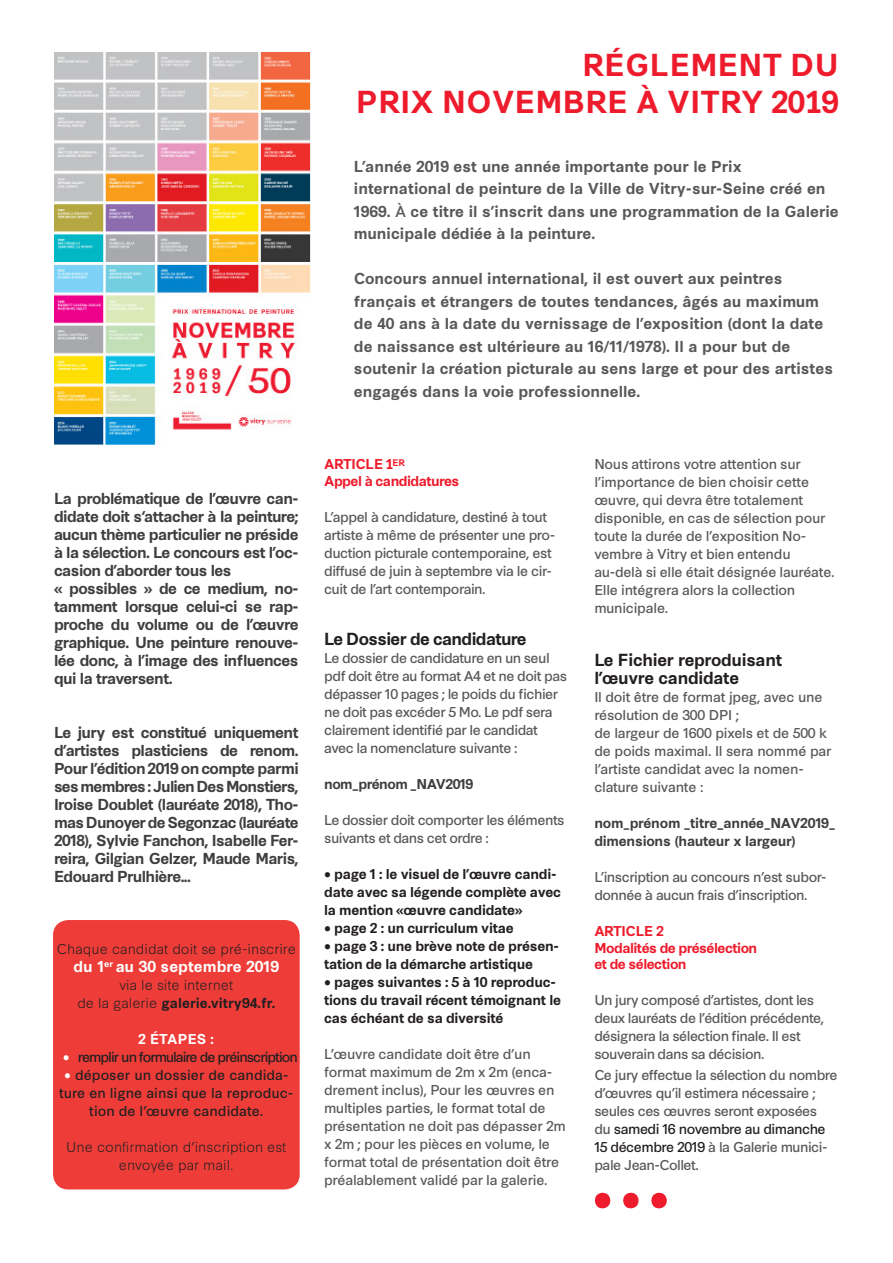
<style>
.page{position:relative;width:893px;height:1263px;background:#fff}
.page>*{position:absolute;margin:0;border:0;box-sizing:border-box;transform-origin:0 0}
.texte_anglais{font:700 30px/37.5px "Synthese";letter-spacing:.01em;color:#ee1b2c;text-align:right}
.texte_anglais-2{font:700 16.5px/18px "Synthese";letter-spacing:-.02em;color:#231f20}
.texte_anglais-3{font:700 16.5px "Synthese";letter-spacing:-.04em;color:#231f20}
.texte_anglais-4{font:700 15px/18px "Synthese";letter-spacing:-.04em;color:#3e3e3f;text-align:justify}
.t1{font:700 15px/22.5px "Synthese";color:#57585a}
.t2{font:700 15px "Synthese";color:#fff}
.texte_anglais-5{font:13.5px/18px "Synthese";letter-spacing:-.04em;color:#57585a}
.texte_anglais-6{font:13.5px/18px "Synthese";letter-spacing:-.02em;color:#57585a}
.texte_anglais-7{font:700 13.5px/18px "Synthese";letter-spacing:-.02em;color:#231f20}
.t3{font:300 13.5px/18px "Synthese";color:#231f20;text-align:center}
.t4{font:13.5px/18px "Synthese";color:#231f20;text-align:center}
.texte_anglais-8{font:700 13.5px/16.5px "Synthese";letter-spacing:-.04em;color:#ee1b2c}
.texte_anglais-9{font:700 13.5px/18px "Synthese";letter-spacing:-.02em;color:#3e3e3f}
.t5{font:13.5px "Synthese";letter-spacing:-.075em;color:#231f20}
.texte_anglais-10{font:700 13.5px "Synthese";letter-spacing:-.04em;color:#3e3e3f}
.t6{font:700 13.5px "Synthese";letter-spacing:.01em;color:#fff}
.s1{font-weight:700}
.s2{color:#fff}
.s3{font-weight:400}
.s4{color:#231f20}
</style>
<div class="page">
<svg style="left:595px;top:1192px;width:16px;height:17px"></svg>
<svg style="left:623px;top:1192px;width:16px;height:17px"></svg>
<svg style="left:651px;top:1192px;width:16px;height:17px"></svg>
<img style="left:54px;top:52px;width:257px;height:393px">
<div style="left:53px;top:920px;width:247px;height:269px;background:#ee3d39;border-radius:15px"></div>
<p class="texte_anglais-4" style="left:54px;top:490px;width:246px">La problématique de l’œuvre can&shy;didate doit s‘attacher à la peinture; aucun thème particulier ne préside à la sélection. Le concours est l’oc&shy;casion d’aborder tous les</p>
<p class="texte_anglais-4" style="left:54px;top:580px;width:246px">« possibles » de ce medium, no&shy;tamment lorsque celui-ci se rap&shy;proche du volume ou de l’œuvre graphique. Une peinture renouve&shy;lée donc, à l’image des influences qui la traversent.</p>
<p class="texte_anglais-4" style="left:54px;top:724px;width:246px">Le jury est constitué uniquement d’artistes plasticiens de renom.<br>Pour l’édition 2019 on compte parmi ses membres : Julien Des Monstiers, Iroise Doublet (lauréate 2018), Tho&shy;mas Dunoyer de Segonzac (lauréate 2018), Sylvie Fanchon, Isabelle Fer&shy;reira, Gilgian Gelzer, Maude Maris, Edouard Prulhière...</p>
<p class="t3" style="left:57px;top:940px;width:241px">Chaque candidat doit se pré-inscrire</p>
<p class="t2" style="left:74px;top:957px;width:207px">du 1<sup>er</sup> au 30 septembre 2019</p>
<p class="t3" style="left:77px;top:976px;width:199px">via le site internet<br>de la galerie <span class="s1">galerie.vitry94.fr.</span></p>
<p class="t6" style="left:139px;top:1031px;width:77px">2 ÉTAPES :</p>
<p class="t5" style="left:63px;top:1049px;width:236px"><span class="s2">•</span> remplir un formulaire de préinscription</p>
<p class="t4" style="left:59px;top:1066px;width:236px"><span class="s2">•</span> déposer un dossier de candida&shy;ture en ligne ainsi que la reproduc&shy;tion de l’œuvre candidate.</p>
<p class="t3" style="left:66px;top:1138px;width:222px">Une confirmation d’inscription est</p>
<p class="t3" style="left:119px;top:1156px;width:116px">envoyée par mail.</p>
<p class="texte_anglais" style="left:356px;top:46px;width:484px">RÉGLEMENT DU<br>PRIX NOVEMBRE À VITRY 2019</p>
<p class="t1" style="left:354px;top:155px;width:486px">L’année 2019 est une année importante pour le Prix international de peinture de la Ville de Vitry-sur-Seine créé en 1969. <span class="s3">À</span> ce titre il s’inscrit dans une programmation de la Galerie municipale dédiée à la peinture.</p>
<p class="t1" style="left:354px;top:268px;width:481px">Concours annuel international, il est ouvert aux peintres français et étrangers de toutes tendances, âgés au maximum de 40 ans à la date du vernissage de l’exposition (dont la date de naissance est ultérieure au 16/11/1978). Il a pour but de soutenir la création picturale au sens large et pour des artistes engagés dans la voie professionnelle.</p>
<p class="texte_anglais-8" style="left:324px;top:456px;width:82px">ARTICLE 1<sup>ER</sup></p>
<p class="texte_anglais-8" style="left:324px;top:473px;width:137px">Appel à candidatures</p>
<p class="texte_anglais-5" style="left:324px;top:508px;width:232px">L’appel à candidature, destiné à tout artiste à même de présenter une pro&shy;duction picturale contemporaine, est diffusé de juin à septembre via le cir&shy;cuit de l’art contemporain.</p>
<p class="texte_anglais-3" style="left:324px;top:629px;width:204px">Le Dossier de candidature</p>
<p class="texte_anglais-5" style="left:324px;top:649px;width:244px">Le dossier de candidature en un seul pdf doit être au format A4 et ne doit pas dépasser 10 pages ; le poids du fichier ne doit pas excéder 5 Mo. Le pdf sera clairement identifié par le candidat avec la nomenclature suivante :</p>
<p class="texte_anglais-10" style="left:324px;top:776px;width:151px">nom_prénom _NAV2019</p>
<p class="texte_anglais-5" style="left:324px;top:811px;width:242px">Le dossier doit comporter les éléments suivants et dans cet ordre :</p>
<p class="texte_anglais-7" style="left:324px;top:865px;width:239px">• page 1 : le visuel de l’œuvre candi&shy;date avec sa légende complète avec la mention «œuvre candidate»</p>
<p class="texte_anglais-7" style="left:324px;top:919px;width:191px">• page 2 : un curriculum vitae</p>
<p class="texte_anglais-7" style="left:324px;top:937px;width:236px">• page 3 : une brève note de présen&shy;tation de la démarche artistique</p>
<p class="texte_anglais-7" style="left:324px;top:973px;width:238px">• pages suivantes : 5 à 10 reproduc&shy;tions du travail récent témoignant le cas échéant de sa diversité</p>
<p class="texte_anglais-6" style="left:324px;top:1045px;width:243px">L’œuvre candidate doit être d’un format maximum de 2m x 2m (enca&shy;drement inclus), Pour les œuvres en multiples parties, le format total de présentation ne doit pas dépasser 2m x 2m ; pour les pièces en volume, le format total de présentation doit être préalablement validé par la galerie.</p>
<p class="texte_anglais-6" style="left:594px;top:455px;width:242px">Nous attirons votre attention sur l’importance de bien choisir cette œuvre, qui devra être totalement disponible, en cas de sélection pour toute la durée de l’exposition No&shy;vembre à Vitry et bien entendu au-delà si elle était désignée lauréate.<br>Elle intégrera alors la collection municipale.</p>
<p class="texte_anglais-2" style="left:594px;top:651px;width:189px">Le Fichier reproduisant l’œuvre candidate</p>
<p class="texte_anglais-6" style="left:594px;top:688px;width:239px">Il doit être de format jpeg, avec une résolution de 300 DPI ;<br>de largeur de 1600 pixels et de 500 k de poids maximal. Il sera nommé par l’artiste candidat avec la nomen&shy;clature suivante :</p>
<p class="texte_anglais-9" style="left:594px;top:814px;width:243px">nom_prénom _titre_année_NAV2019_ dimensions (hauteur x largeur)</p>
<p class="texte_anglais-5" style="left:594px;top:868px;width:234px">L’inscription au concours n’est subor&shy;donnée à aucun frais d’inscription.</p>
<p class="texte_anglais-8" style="left:594px;top:923px;width:71px">ARTICLE 2</p>
<p class="texte_anglais-8" style="left:594px;top:939px;width:165px">Modalités de présélection et de sélection</p>
<p class="texte_anglais-5" style="left:594px;top:991px;width:231px">Un jury composé d’artistes, dont les deux lauréats de l’édition précédente, désignera la sélection finale. Il est souverain dans sa décision.</p>
<p class="texte_anglais-5" style="left:594px;top:1066px;width:245px">Ce jury effectue la sélection du nombre d’œuvres qu’il estimera nécessaire ; seules ces œuvres seront exposées<br>du <span class="s4">samedi 16 novembre au dimanche 15 décembre 2019</span> à la Galerie munici&shy;pale Jean-Collet.</p>
</div>
